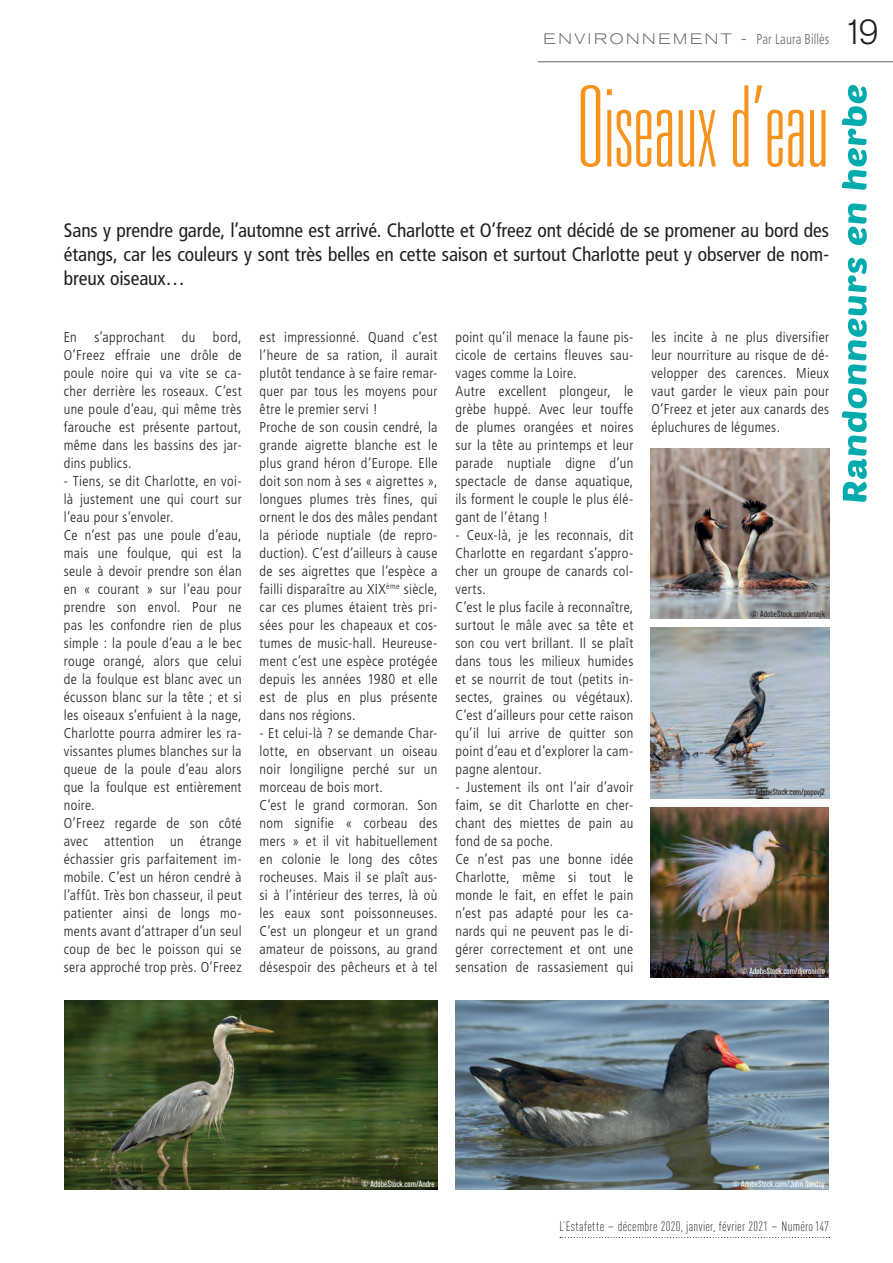
<style>
.page{position:relative;width:893px;height:1263px;background:#fff}
.page>*{position:absolute;margin:0;border:0;box-sizing:border-box;transform-origin:0 0}
.t1{font:100 ultra-condensed 112.35px "Univers LT Std";color:#f7931d}
.t2{font:300 34.5px "Akzidenz Grotesk BQ";color:#231f20}
.t3{font:condensed 19.5px/24px "Frutiger LT Std";letter-spacing:-.005em;color:#231f20;text-align:justify}
.t4{font:300 expanded 15px "Akzidenz Grotesk BQ";letter-spacing:.18em;color:#6c6765}
.t5{font:300 condensed 14.25px/18px "Frutiger LT Std";letter-spacing:.025em;color:#231f20}
.t6{font:300 13.5px "DIN Cond";letter-spacing:.025em;color:#231f20}
.t7{font:condensed 9px "Akzidenz Grotesk BQ";letter-spacing:.005em;color:#fff}
.t8{font:condensed 9px "Akzidenz Grotesk BQ";letter-spacing:.005em;color:#231f20}
.s1{font-family:"Frutiger LT Std";font-stretch:condensed;font-size:14.25px}
.s2{font-size:15px}
</style>
<div class="page">
<hr style="left:538px;top:61px;width:355px;height:1px;background:#6c6765">
<svg style="left:842px;top:85px;width:25px;height:417px"></svg>
<svg style="left:560px;top:1237px;width:270px;height:1px"></svg>
<img style="left:455px;top:1001px;width:374px;height:189px">
<img style="left:64px;top:1001px;width:374px;height:189px">
<img style="left:650px;top:807px;width:179px;height:170px">
<img style="left:651px;top:628px;width:178px;height:170px">
<img style="left:651px;top:449px;width:178px;height:170px">
<p class="t4" style="left:544px;top:30px;width:287px">ENVIRONNEMENT - <span class="s1">Par Laura Billès</span></p>
<h1 class="t1" style="left:577px;top:70px;width:254px">Oiseaux d’eau</h1>
<h2 class="t2" style="left:843px;top:12px;width:37px">19</h2>
<h3 class="t3" style="left:64px;top:218px;width:767px">Sans y prendre garde, l’automne est arrivé. Charlotte et O’freez ont décidé de se promener au bord des étangs, car les couleurs y sont très belles en cette saison et surtout Charlotte peut y observer de nom&shy;breux oiseaux…</h3>
<p class="t5" style="left:64px;top:328px;width:179px;text-align:justify">En s’approchant du bord, O’Freez effraie une drôle de poule noire qui va vite se ca&shy;cher derrière les roseaux. C’est une poule d’eau, qui même très farouche est présente partout, même dans les bassins des jar&shy;dins publics.</p>
<p class="t5" style="left:64px;top:472px;width:179px">- Tiens, se dit Charlotte, en voi&shy;là justement une qui court sur l’eau pour s’envoler.<br>Ce n’est pas une poule d’eau, mais une foulque, qui est la seule à devoir prendre son élan en « courant » sur l’eau pour prendre son envol. Pour ne pas les confondre rien de plus simple : la poule d’eau a le bec rouge orangé, alors que celui de la foulque est blanc avec un écusson blanc sur la tête ; et si les oiseaux s’enfuient à la nage,<br>Charlotte pourra admirer les ra&shy;vissantes plumes blanches sur la queue de la poule d’eau alors que la foulque est entièrement noire.<br>O’Freez regarde de son côté avec attention un étrange échassier gris parfaitement im&shy;mobile. C’est un héron cendré à l’affût. Très bon chasseur, il peut patienter ainsi de longs mo&shy;ments avant d’attraper d’un seul coup de bec le poisson qui se sera approché trop près. O’Freez</p>
<p class="t5" style="left:260px;top:328px;width:179px">est impressionné. Quand c’est l’heure de sa ration, il aurait plutôt tendance à se faire remar&shy;quer par tous les moyens pour être le premier servi !<br>Proche de son cousin cendré, la grande aigrette blanche est le plus grand héron d’Europe. Elle doit son nom à ses « aigrettes », longues plumes très fines, qui ornent le dos des mâles pendant la période nuptiale (de repro&shy;duction). C’est d’ailleurs à cause de ses aigrettes que l’espèce a failli disparaître au XIX<sup>ème</sup> siècle, car ces plumes étaient très pri&shy;sées pour les chapeaux et cos&shy;tumes de music-hall. Heureuse&shy;ment c’est une espèce protégée depuis les années 1980 et elle est de plus en plus présente dans nos régions.</p>
<p class="t5" style="left:260px;top:724px;width:179px">- Et celui-là ? se demande Char&shy;lotte, en observant un oiseau noir longiligne perché sur un morceau de bois mort.<br>C’est le grand cormoran. Son nom signifie « corbeau des mers » et il vit habituellement en colonie le long des côtes rocheuses. Mais il se plaît aus&shy;si à l’intérieur des terres, là où les eaux sont poissonneuses.<br>C’est un plongeur et un grand amateur de poissons, au grand désespoir des pêcheurs et à tel</p>
<p class="t5" style="left:455px;top:328px;width:179px">point qu’il menace la faune pis&shy;cicole de certains fleuves sau&shy;vages comme la Loire.<br>Autre excellent plongeur, le grèbe huppé. Avec leur touffe de plumes orangées et noires sur la tête au printemps et leur parade nuptiale digne d’un spectacle de danse aquatique, ils forment le couple le plus élé&shy;gant de l’étang !</p>
<p class="t5" style="left:455px;top:526px;width:179px">- Ceux-là, je les reconnais, dit<br>Charlotte en regardant s’appro&shy;cher un groupe de canards col&shy;verts.<br>C’est le plus facile à reconnaître, surtout le mâle avec sa tête et son cou vert brillant. Il se plaît dans tous les milieux humides et se nourrit de tout (petits in&shy;sectes, graines ou végétaux).<br>C’est d’ailleurs pour cette raison qu’il lui arrive de quitter son point d’eau et d’explorer la cam&shy;pagne alentour.</p>
<p class="t5" style="left:455px;top:778px;width:179px">- Justement ils ont l’air d’avoir faim, se dit Charlotte en cher&shy;chant des miettes de pain au fond de sa poche.<br>Ce n’est pas une bonne idée<br>Charlotte, même si tout le monde le fait, en effet le pain n’est pas adapté pour les ca&shy;nards qui ne peuvent pas le di&shy;gérer correctement et ont une sensation de rassasiement qui</p>
<p class="t5" style="left:651px;top:328px;width:179px;text-align:justify">les incite à ne plus diversifier leur nourriture au risque de dé&shy;velopper des carences. Mieux vaut garder le vieux pain pour O’Freez et jeter aux canards des épluchures de légumes.</p>
<p class="t8" style="left:751px;top:608px;width:76px">© AdobeStock.com/amajk</p>
<p class="t8" style="left:746px;top:787px;width:80px">© AdobeStock.com/popovj2</p>
<p class="t7" style="left:740px;top:965px;width:86px">© AdobeStock.com/djoronimo</p>
<p class="t7" style="left:361px;top:1178px;width:75px">© AdobeStock.com/Andre</p>
<p class="t7" style="left:732px;top:1178px;width:95px">© AdobeStock.com/John Sandoy</p>
<p class="t6" style="left:559px;top:1219px;width:271px">L’Estafette <span class="s2">–</span> décembre 2020, janvier, février 2021 <span class="s2">–</span> Numéro147</p>
</div>
